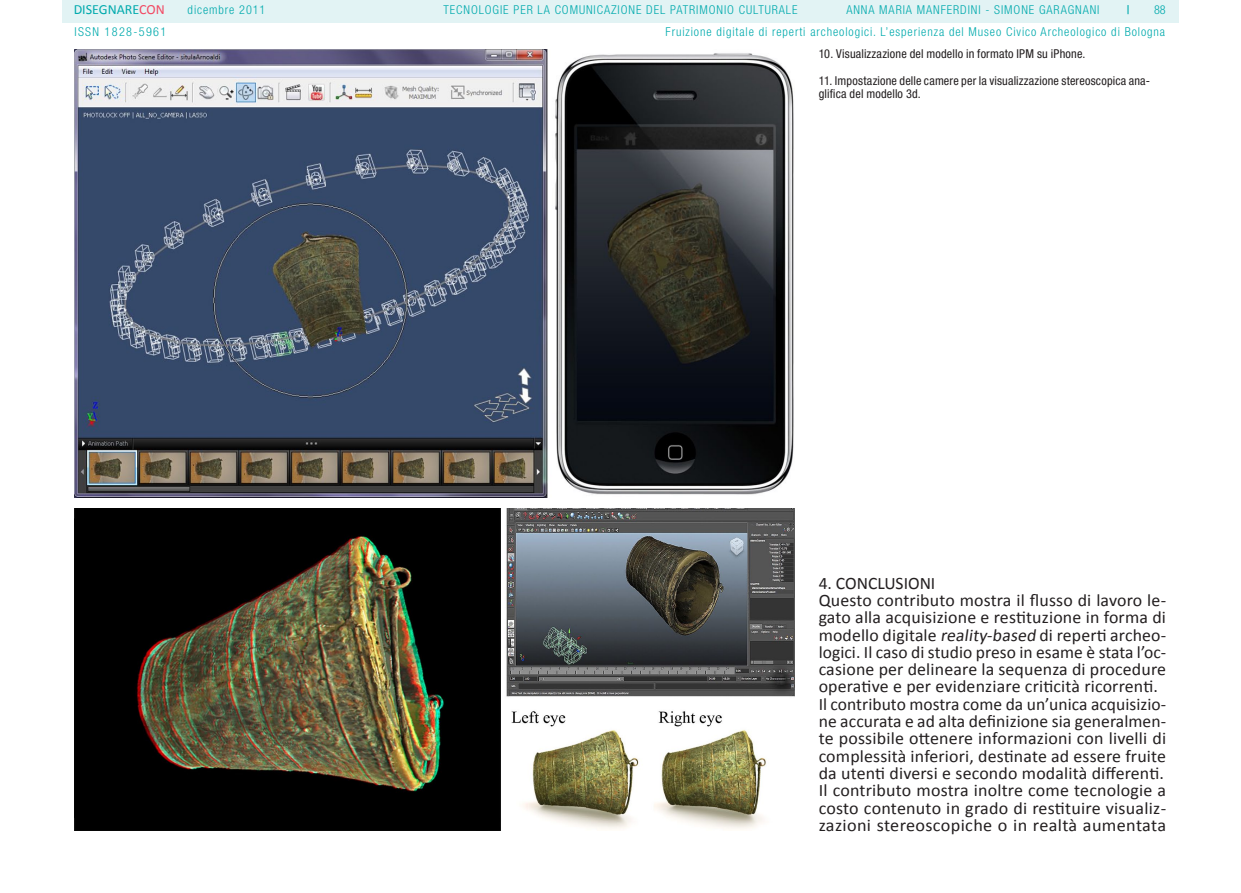
<style>
.page{position:relative;width:1241px;height:893px;background:#fff}
.page>*{position:absolute;margin:0;border:0;box-sizing:border-box;transform-origin:0 0}
.Articolo_TESTO_BASE{font:17.5px/17.3px "Calibri";letter-spacing:.01em;color:#231f20;text-align:justify}
.t1{font:14px "Calibri";color:#00aaad}
.t2{font:300 condensed 12.25px "Helvetica Neue LT Std";letter-spacing:.075em;color:#00aaad}
.Figg_Didascalie{font:condensed 12.25px/13.1px "Helvetica Neue LT Std";letter-spacing:.01em;color:#231f20}
.t3{font:300 condensed 12.25px "Helvetica Neue LT Std";letter-spacing:.11em;color:#00aaad}
.t4{font:500 condensed 12.25px "Helvetica Neue LT Std";color:#00aaad}
.s1{color:#f24862}
</style>
<div class="page">
<div style="left:62px;top:0;width:1116px;height:23px;background:#e2f3f4"></div>
<img style="left:74px;top:508px;width:720px;height:323px">
<img style="left:74px;top:50px;width:720px;height:448px">
<p class="t1" style="left:74px;top:1px;width:93px">DISEGNARE<span class="s1">CON</span></p>
<p class="t2" style="left:846px;top:3px;width:255px">ANNA MARIA MANFERDINI - SIMONE GARAGNANI</p>
<p class="t4" style="left:1126px;top:3px;width:4px">|</p>
<p class="t2" style="left:1153px;top:3px;width:13px">88</p>
<p class="t2" style="left:665px;top:24px;width:501px">Fruizione digitale di reperti archeologici. L’esperienza del Museo Civico Archeologico di Bologna</p>
<p class="Figg_Didascalie" style="left:818px;top:47px;width:268px">10. Visualizzazione del modello in formato IPM su iPhone.</p>
<p class="Figg_Didascalie" style="left:818px;top:74px;width:333px">11. Impostazione delle camere per la visualizzazione stereoscopica ana&shy;glifica del modello 3d.</p>
<p class="t2" style="left:188px;top:3px;width:79px">dicembre 2011</p>
<p class="t2" style="left:443px;top:3px;width:355px">TECNOLOGIE PER LA COMUNICAZIONE DEL PATRIMONIO CULTURALE</p>
<p class="t3" style="left:74px;top:24px;width:93px">ISSN 1828-5961</p>
<p class="Articolo_TESTO_BASE" style="left:818px;top:573px;width:118px">4. CONCLUSIONI</p>
<p class="Articolo_TESTO_BASE" style="left:818px;top:591px;width:349px">Questo contributo mostra il flusso di lavoro le&shy;gato alla acquisizione e restituzione in forma di modello digitale reality-based di reperti archeo&shy;logici. Il caso di studio preso in esame è stata l’oc&shy;casione per delineare la sequenza di procedure operative e per evidenziare criticità ricorrenti.</p>
<p class="Articolo_TESTO_BASE" style="left:818px;top:694px;width:349px">Il contributo mostra come da un’unica acquisizio&shy;ne accurata e ad alta definizione sia generalmen&shy;te possibile ottenere informazioni con livelli di complessità inferiori, destinate ad essere fruite da utenti diversi e secondo modalità differenti.</p>
<p class="Articolo_TESTO_BASE" style="left:818px;top:781px;width:349px">Il contributo mostra inoltre come tecnologie a costo contenuto in grado di restituire visualiz&shy;zazioni stereoscopiche o in realtà aumentata</p>
</div>
